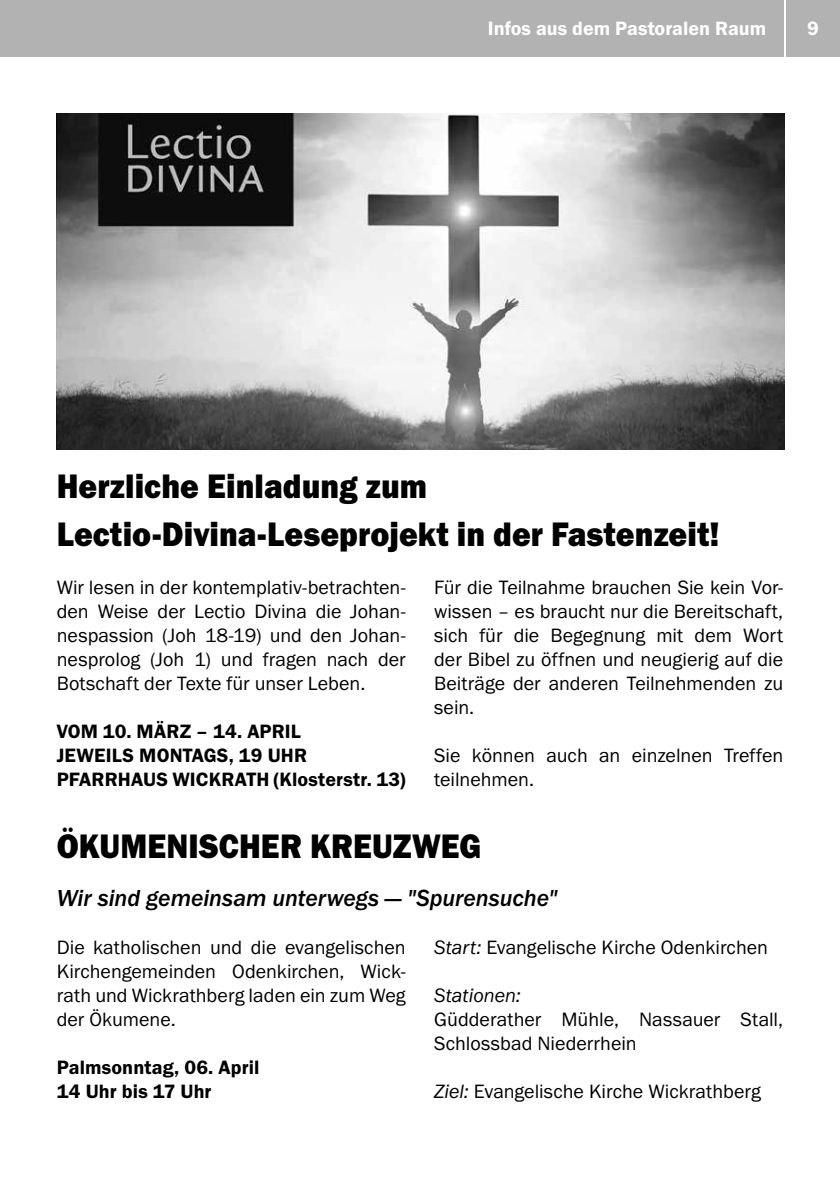
<style>
.page{position:relative;width:840px;height:1191px;background:#fff}
.page>*{position:absolute;margin:0;border:0;box-sizing:border-box;transform-origin:0 0}
.t1{font:35.2px/48px "Franklin Gothic URW Hea";color:#000;scale:.91 1}
.t2{font:24px "Franklin Gothic URW Med Ita";letter-spacing:-.005em;color:#000}
.t3{font:20px/24px "Franklin Gothic URW Boo";color:#000;text-align:justify}
.t4{font:20px/24px "Franklin Gothic URW Dem";letter-spacing:.01em;color:#000}
.t5{font:20px "Franklin Gothic URW Dem";color:#fff}
.t6{font:20px "Franklin Gothic URW Boo Ita";color:#000}
.s1{font-family:"Franklin Gothic URW Boo Ita"}
</style>
<div class="page">
<div style="left:0;top:0;width:782px;height:57px;background:#b3b2b2"></div>
<div style="left:785px;top:0;width:54px;height:57px;background:#b3b2b2"></div>
<img style="left:57px;top:113px;width:727px;height:336px">
<p class="t5" style="left:487px;top:16px;width:279px">Infos aus dem Pastoralen Raum</p>
<p class="t5" style="left:806px;top:16px;width:13px">9</p>
<h1 class="t1" style="left:57px;top:461px;width:729px">Herzliche Einladung zum<br>Lectio-Divina-Leseprojekt in der Fastenzeit!</h1>
<p class="t3" style="left:57px;top:574px;width:350px">Wir lesen in der kontemplativ-betrachten&shy;den Weise der Lectio Divina die Johan&shy;nespassion (Joh 18-19) und den Johan&shy;nesprolog (Joh 1) und fragen nach der Botschaft der Texte für unser Leben.</p>
<p class="t4" style="left:57px;top:718px;width:350px">VOM 10. MÄRZ – 14. APRIL<br>JEWEILS MONTAGS, 19 UHR<br>PFARRHAUS WICKRATH (Klosterstr. 13)</p>
<p class="t3" style="left:434px;top:574px;width:350px">Für die Teilnahme brauchen Sie kein Vor&shy;wissen – es braucht nur die Bereitschaft, sich für die Begegnung mit dem Wort der Bibel zu öffnen und neugierig auf die Beiträge der anderen Teilnehmenden zu sein.</p>
<p class="t3" style="left:434px;top:742px;width:350px">Sie können auch an einzelnen Treffen teilnehmen.</p>
<h1 class="t1" style="left:57px;top:821px;width:468px">ÖKUMENISCHER KREUZWEG</h1>
<p class="t2" style="left:57px;top:883px;width:502px">Wir sind gemeinsam unterwegs — "Spurensuche"</p>
<p class="t3" style="left:57px;top:934px;width:350px">Die katholischen und die evangelischen Kirchengemeinden Odenkirchen, Wick&shy;rath und Wickrathberg laden ein zum Weg der Ökumene.</p>
<p class="t4" style="left:57px;top:1054px;width:204px">Palmsonntag, 06. April<br>14 Uhr bis 17 Uhr</p>
<p class="t3" style="left:434px;top:934px;width:335px"><span class="s1">Start:</span> Evangelische Kirche Odenkirchen</p>
<p class="t6" style="left:434px;top:982px;width:88px">Stationen:</p>
<p class="t3" style="left:434px;top:1006px;width:350px">Güdderather Mühle, Nassauer Stall,<br>Schlossbad Niederrhein</p>
<p class="t3" style="left:434px;top:1078px;width:328px"><span class="s1">Ziel:</span> Evangelische Kirche Wickrathberg</p>
</div>
